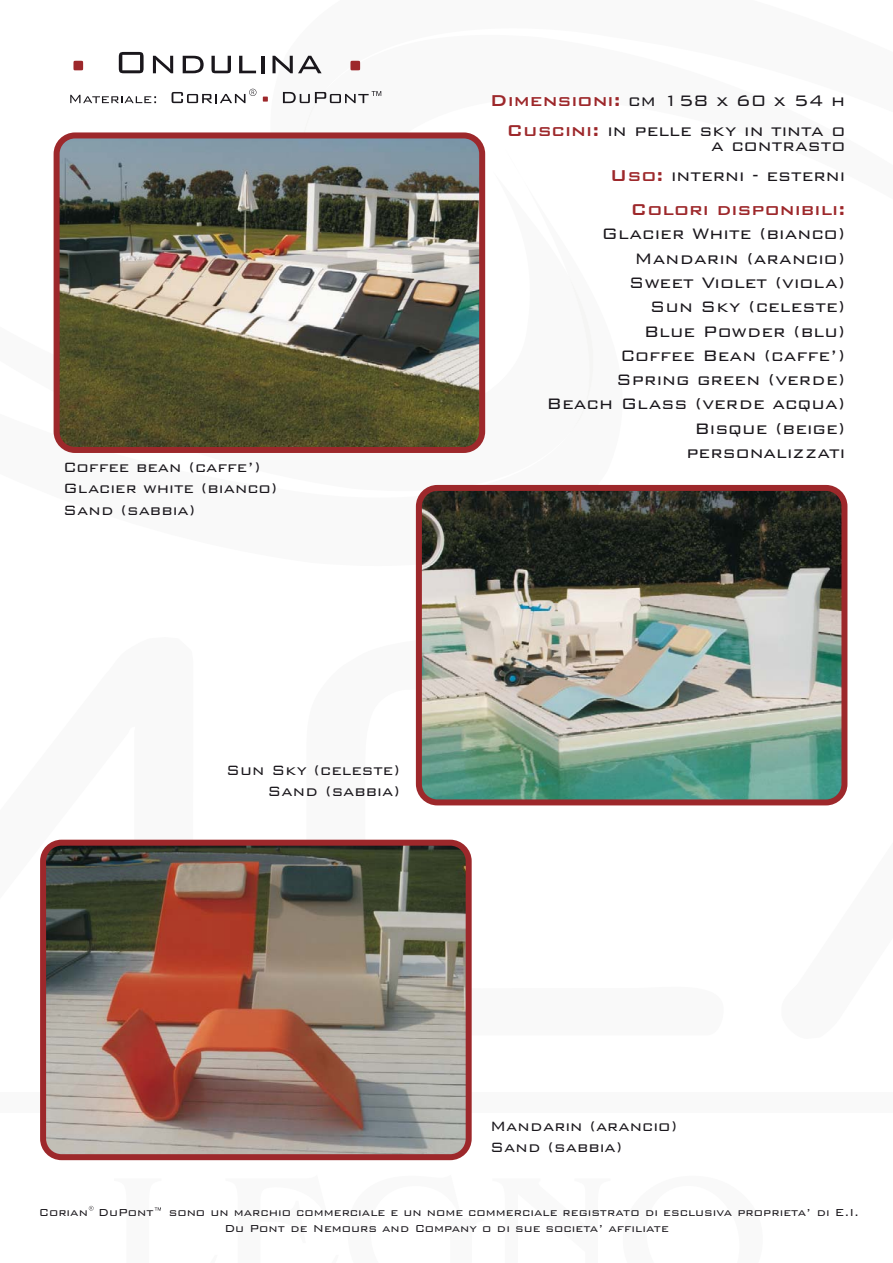
<style>
.page{position:relative;width:893px;height:1263px;background:#fff}
.page>*{position:absolute;margin:0;border:0;box-sizing:border-box;transform-origin:0 0}
.t1{font:500 21px "Bank Gothic BT";color:#9d282b}
.t2{font:300 20.25px/24.3px "Bank Gothic BT";color:#1a171c;text-align:right}
.t3{font:300 18px/21.6px "Bank Gothic BT";color:#1a171c}
.t4{font:300 13.5px/16.2px "Bank Gothic BT";color:#1a171c;text-align:center}
.s1{font-weight:500;font-size:21px;color:#9d282b}
</style>
<div class="page">
<svg style="left:571px;top:282px;width:22px;height:139px"></svg>
<div style="left:0;top:1092px;width:893px;height:20px;background:#f9f9f9"></div>
<img style="left:44px;top:843px;width:426px;height:315px;border-radius:19px">
<img style="left:55px;top:135px;width:426px;height:315px;border-radius:18px">
<div style="left:54px;top:132px;width:431px;height:321px;border:6px solid #9d282b;border-radius:19px"></div>
<div style="left:40px;top:840px;width:432px;height:320px;border:6px solid #9d282b;border-radius:19px"></div>
<img style="left:421px;top:488px;width:425px;height:314px;border-radius:19px">
<div style="left:416px;top:485px;width:431px;height:320px;border:6px solid #9d282b;border-radius:18px"></div>
<svg style="left:283px;top:91px;width:98px;height:158px"></svg>
<svg style="left:172px;top:89px;width:84px;height:14px"></svg>
<svg style="left:263px;top:97px;width:5px;height:5px"></svg>
<svg style="left:119px;top:52px;width:25px;height:21px"></svg>
<svg style="left:153px;top:56px;width:20px;height:17px"></svg>
<svg style="left:183px;top:56px;width:21px;height:17px"></svg>
<svg style="left:211px;top:56px;width:20px;height:17px"></svg>
<svg style="left:239px;top:56px;width:17px;height:17px"></svg>
<hr style="left:261px;top:56px;width:3px;height:17px;background:#1a171c">
<svg style="left:272px;top:56px;width:50px;height:17px"></svg>
<svg style="left:350px;top:61px;width:10px;height:9px"></svg>
<svg style="left:73px;top:61px;width:10px;height:9px"></svg>
<svg style="left:70px;top:95px;width:86px;height:8px"></svg>
<svg style="left:155px;top:1207px;width:6px;height:4px"></svg>
<svg style="left:89px;top:1206px;width:5px;height:5px"></svg>
<p class="t3" style="left:63px;top:455px;width:216px">Coffee bean (caffe’)<br>Glacier white (bianco)<br>Sand (sabbia)</p>
<p class="t2" style="left:490px;top:84px;width:357px;line-height:30px"><span class="s1">Dimensioni:</span> cm 158 x 60 x 54 h<br><span class="s1">Cuscini:</span> in pelle sky in tinta o</p>
<p class="t2" style="left:610px;top:129px;width:237px;line-height:30px">a contrasto<br><span class="s1">Uso:</span> interni - esterni</p>
<p class="t1" style="left:630px;top:196px;width:216px">Colori disponibili:</p>
<p class="t2" style="left:547px;top:220px;width:300px">Glacier White (bianco)<br>Mandarin (arancio)<br>Sweet Violet (viola)<br>Sun Sky (celeste)<br>Blue Powder (blu)<br>Coffee Bean (caffe’)<br>Spring green (verde)<br>Beach Glass (verde acqua)<br>Bisque (beige) personalizzati</p>
<p class="t3" style="left:226px;top:758px;width:175px;text-align:right">Sun Sky (celeste)<br>Sand (sabbia)</p>
<p class="t3" style="left:490px;top:1114px;width:189px">Mandarin (arancio)<br>Sand (sabbia)</p>
<p class="t4" style="left:39px;top:1203px;width:822px">Corian DuPont sono un marchio commerciale e un nome commerciale registrato di esclusiva proprieta’ di E.I.<br>Du Pont de Nemours and Company o di sue societa’ affiliate</p>
</div>
